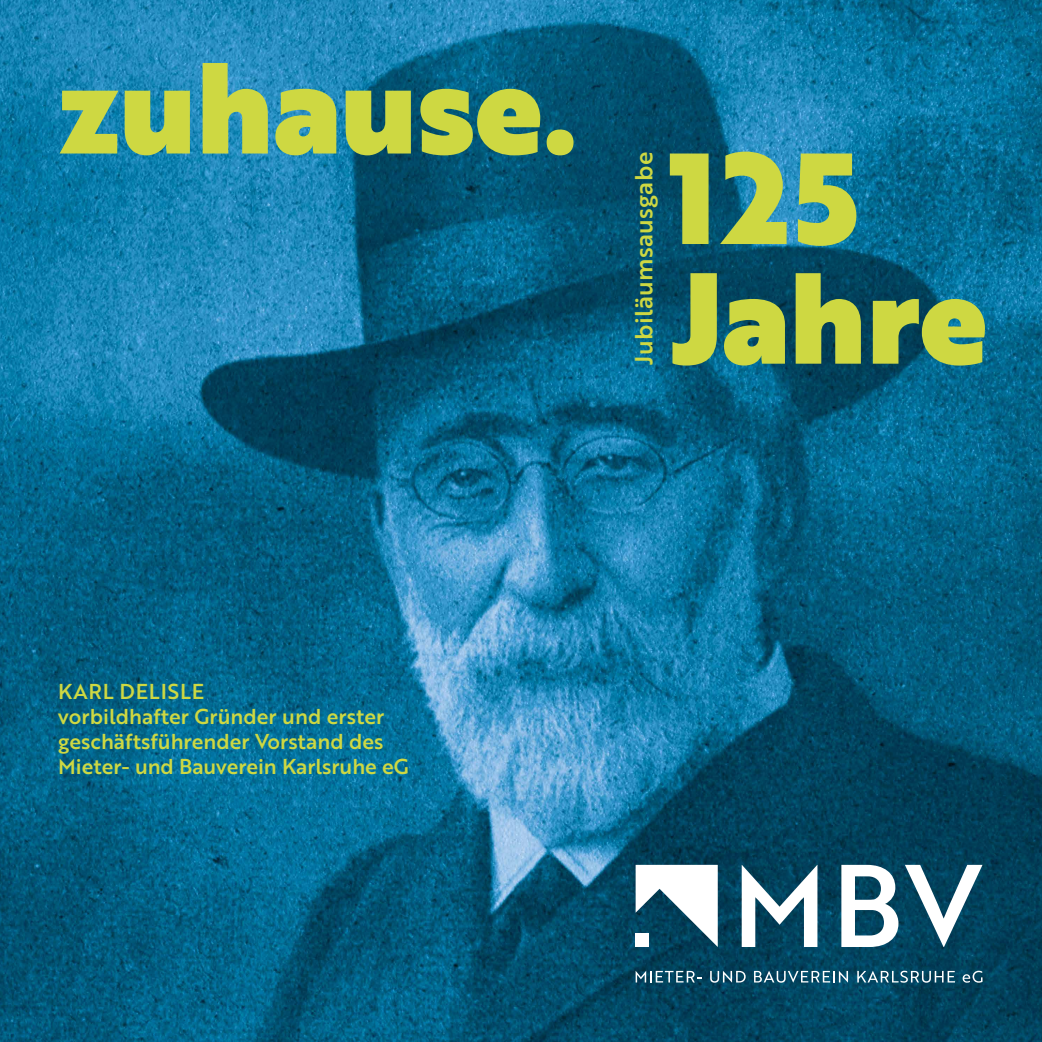
<style>
.page{position:relative;width:1042px;height:1042px;background:#fff}
.page>*{position:absolute;margin:0;border:0;box-sizing:border-box;transform-origin:0 0}
.t1{font:125.65px/119.7px "Brother 1816 Black";color:#ced842}
.t2{font:24.15px "Brother 1816 Medium";letter-spacing:.015em;color:#ced842}
.t3{font:21px/25.2px "Brother 1816 Medium";color:#ced842}
</style>
<div class="page">
<img style="left:0;top:0;width:1042px;height:1042px">
<svg style="left:635px;top:865px;width:83px;height:82px"></svg>
<div style="left:635px;top:933px;width:14px;height:14px;background:#fff"></div>
<svg style="left:742px;top:865px;width:75px;height:82px"></svg>
<svg style="left:841px;top:865px;width:57px;height:82px"></svg>
<svg style="left:905px;top:865px;width:77px;height:82px"></svg>
<svg style="left:635px;top:970px;width:67px;height:12px"></svg>
<svg style="left:710px;top:970px;width:35px;height:12px"></svg>
<svg style="left:754px;top:970px;width:94px;height:12px"></svg>
<svg style="left:857px;top:970px;width:98px;height:12px"></svg>
<svg style="left:962px;top:970px;width:20px;height:12px"></svg>
<h1 class="t1" style="left:58px;top:45px;width:521px">zuhause.</h1>
<p class="t2" style="left:625px;top:365px;width:214px;rotate:-90deg">Jubiläumsausgabe</p>
<h1 class="t1" style="left:670px;top:135px;width:319px">125<br>Jahre</h1>
<p class="t3" style="left:58px;top:678px;width:352px">KARL DELISLE<br>vorbildhafter Gründer und erster geschäftsführender Vorstand des<br>Mieter- und Bauverein Karlsruhe eG</p>
</div>
